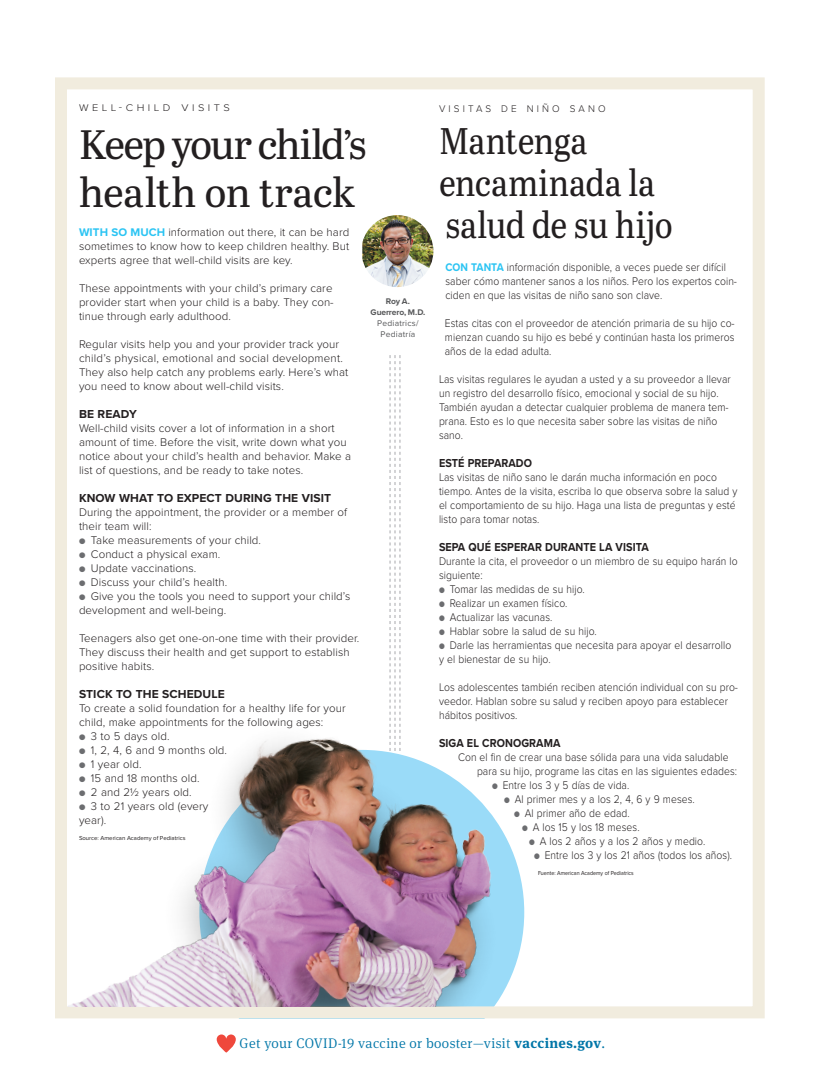
<style>
.page{position:relative;width:819px;height:1080px;background:#fff}
.page>*{position:absolute;margin:0;border:0;box-sizing:border-box;transform-origin:0 0}
._1_Head__size_can_va{font:41px/48px "Abril Text";letter-spacing:-.025em;color:#231f20}
._1_SP_Head{font:37px/42px "Abril Text";letter-spacing:-.005em;color:#231f20;scale:.9 1}
._1_Blurb{font:300 14px "Meta Serif Pro";letter-spacing:.025em;color:#0076a8}
._1_SP_body_breaker{font:700 12px "Proxima Nova";letter-spacing:.01em;color:#231f20;scale:.9 1}
._1_body_breaker__col{font:700 12px "Proxima Nova";letter-spacing:.01em;color:#231f20}
._1_SP_BODY{font:300 11.5px/14px "Proxima Nova";letter-spacing:.01em;color:#231f20;scale:.9 1}
._1_BODY{font:300 11.5px/14px "Proxima Nova";letter-spacing:.01em;color:#231f20}
._1_SP_BODY_after_bre{font:300 11.5px/14px "Proxima Nova";letter-spacing:.01em;color:#231f20;scale:.9 1}
._1_BODY_after_breake{font:300 11.5px/14px "Proxima Nova";letter-spacing:.01em;color:#231f20}
._1_SP_BODY-2{font:300 11.5px/14px "Proxima Nova";letter-spacing:.01em;color:#231f20}
._1_SP_BODY_1st__colo{font:300 11.5px/14px "Proxima Nova";letter-spacing:.01em;color:#231f20;scale:.9 1}
._1_BODY_1st__color_c{font:300 11.5px/14px "Proxima Nova";letter-spacing:.01em;color:#231f20;text-align:justify}
._1_SP_Kicker__color{font:300 10px "Proxima Nova";letter-spacing:.32em;color:#231f20}
._1_Kicker__color{font:300 10px "Proxima Nova";letter-spacing:.32em;color:#231f20;scale:1.1 1}
._3_caption{font:8.5px/11px "Proxima Nova";letter-spacing:.03em;color:#57585a;text-align:center}
._3_caption-2{font:700 8.5px/11px "Proxima Nova";letter-spacing:-.015em;color:#57585a;text-align:center}
._3_sourceline{font:6px "Proxima Nova";color:#231f20}
._3_SP_sourceline{font:6px "Proxima Nova";color:#231f20;scale:.9 1}
.s1{font-weight:700;color:#2bc4f3}
.s2{color:#6c6d70}
.s3{font-weight:700}
</style>
<div class="page">
<div style="left:55px;top:77px;width:710px;height:941px;border:12px solid #f1ecde"></div>
<img style="left:68px;top:663px;width:518px;height:344px">
<svg style="left:390px;top:355px;width:11px;height:396px"></svg>
<svg style="left:217px;top:1034px;width:19px;height:19px"></svg>
<img style="left:362px;top:215px;width:71px;height:72px">
<p class="_1_Kicker__color" style="left:79px;top:100px;width:139px">WELL-CHILD VISITS</p>
<p class="_1_Head__size_can_va" style="left:79px;top:119px;width:289px">Keep your child’s health on track</p>
<p class="_1_BODY_1st__color_c" style="left:79px;top:225px;width:272px"><span class="s1">WITH SO MUCH</span> information out there, it can be hard sometimes to know how to keep children healthy. But experts agree that well-child visits are key.</p>
<p class="_1_BODY" style="left:79px;top:281px;width:256px;text-align:justify">These appointments with your child’s primary care provider start when your child is a baby. They con&shy;tinue through early adulthood.</p>
<p class="_1_BODY" style="left:79px;top:337px;width:271px">Regular visits help you and your provider track your child’s physical, emotional and social development.<br>They also help catch any problems early. Here’s what you need to know about well-child visits.</p>
<p class="_1_body_breaker__col" style="left:79px;top:405px;width:59px">BE READY</p>
<p class="_1_BODY_after_breake" style="left:79px;top:421px;width:274px">Well-child visits cover a lot of information in a short amount of time. Before the visit, write down what you notice about your child’s health and behavior. Make a list of questions, and be ready to take notes.</p>
<p class="_1_body_breaker__col" style="left:79px;top:489px;width:254px">KNOW WHAT TO EXPECT DURING THE VISIT</p>
<p class="_1_BODY_after_breake" style="left:79px;top:505px;width:270px">During the appointment, the provider or a member of their team will:</p>
<p class="_1_SP_BODY-2" style="left:79px;top:533px;width:184px"><span class="s2">●</span> Take measurements of your child.</p>
<p class="_1_SP_BODY-2" style="left:79px;top:547px;width:143px"><span class="s2">●</span> Conduct a physical exam.</p>
<p class="_1_SP_BODY-2" style="left:79px;top:561px;width:119px"><span class="s2">●</span> Update vaccinations.</p>
<p class="_1_SP_BODY-2" style="left:79px;top:575px;width:150px"><span class="s2">●</span> Discuss your child’s health.</p>
<p class="_1_SP_BODY-2" style="left:79px;top:589px;width:273px"><span class="s2">●</span> Give you the tools you need to support your child’s development and well-being.</p>
<p class="_1_BODY" style="left:79px;top:631px;width:282px">Teenagers also get one-on-one time with their provider.<br>They discuss their health and get support to establish positive habits.</p>
<p class="_1_body_breaker__col" style="left:79px;top:685px;width:147px">STICK TO THE SCHEDULE</p>
<p class="_1_BODY_after_breake" style="left:79px;top:701px;width:268px">To create a solid foundation for a healthy life for your child, make appointments for the following ages:</p>
<p class="_1_SP_BODY-2" style="left:79px;top:729px;width:92px"><span class="s2">●</span> 3 to 5 days old.</p>
<p class="_1_SP_BODY-2" style="left:79px;top:743px;width:150px"><span class="s2">●</span> 1, 2, 4, 6 and 9 months old.</p>
<p class="_1_SP_BODY-2" style="left:79px;top:757px;width:64px"><span class="s2">●</span> 1 year old.</p>
<p class="_1_SP_BODY-2" style="left:79px;top:771px;width:122px"><span class="s2">●</span> 15 and 18 months old.</p>
<p class="_1_SP_BODY-2" style="left:79px;top:785px;width:114px"><span class="s2">●</span> 2 and 2½ years old.</p>
<p class="_1_SP_BODY-2" style="left:79px;top:799px;width:131px"><span class="s2">●</span> 3 to 21 years old (every year).</p>
<h6 class="_3_sourceline" style="left:79px;top:834px;width:108px">Source: American Academy of Pediatrics</h6>
<p class="_3_caption-2" style="left:371px;top:296px;width:56px">Roy A.<br>Guerrero, M.D.</p>
<p class="_3_caption" style="left:377px;top:318px;width:43px">Pediatrics/<br>Pediatría</p>
<p class="_1_SP_Kicker__color" style="left:439px;top:101px;width:168px">VISITAS DE NIÑO SANO</p>
<p class="_1_SP_Head" style="left:439px;top:118px;width:261px">Mantenga encaminada la salud de su hijo</p>
<p class="_1_SP_BODY_1st__colo" style="left:445px;top:260px;width:326px"><span class="s1">CON TANTA</span> información disponible, a veces puede ser difícil saber cómo mantener sanos a los niños. Pero los expertos coin&shy;ciden en que las visitas de niño sano son clave.</p>
<p class="_1_SP_BODY" style="left:445px;top:316px;width:324px;text-align:justify">Estas citas con el proveedor de atención primaria de su hijo co&shy;mienzan cuando su hijo es bebé y continúan hasta los primeros años de la edad adulta.</p>
<p class="_1_SP_BODY" style="left:439px;top:372px;width:326px">Las visitas regulares le ayudan a usted y a su proveedor a llevar un registro del desarrollo físico, emocional y social de su hijo.<br>También ayudan a detectar cualquier problema de manera tem&shy;prana. Esto es lo que necesita saber sobre las visitas de niño sano.</p>
<p class="_1_SP_body_breaker" style="left:439px;top:454px;width:105px">ESTÉ PREPARADO</p>
<p class="_1_SP_BODY_after_bre" style="left:439px;top:470px;width:333px">Las visitas de niño sano le darán mucha información en poco tiempo. Antes de la visita, escriba lo que observa sobre la salud y el comportamiento de su hijo. Haga una lista de preguntas y esté listo para tomar notas.</p>
<p class="_1_SP_body_breaker" style="left:439px;top:538px;width:235px">SEPA QUÉ ESPERAR DURANTE LA VISITA</p>
<p class="_1_SP_BODY_after_bre" style="left:439px;top:554px;width:333px">Durante la cita, el proveedor o un miembro de su equipo harán lo siguiente:</p>
<p class="_1_SP_BODY" style="left:439px;top:582px;width:164px"><span class="s2">●</span> Tomar las medidas de su hijo.</p>
<p class="_1_SP_BODY" style="left:439px;top:596px;width:144px"><span class="s2">●</span> Realizar un examen físico.</p>
<p class="_1_SP_BODY" style="left:439px;top:610px;width:128px"><span class="s2">●</span> Actualizar las vacunas.</p>
<p class="_1_SP_BODY" style="left:439px;top:624px;width:177px"><span class="s2">●</span> Hablar sobre la salud de su hijo.</p>
<p class="_1_SP_BODY" style="left:439px;top:638px;width:326px"><span class="s2">●</span> Darle las herramientas que necesita para apoyar el desarrollo y el bienestar de su hijo.</p>
<p class="_1_SP_BODY" style="left:439px;top:680px;width:334px">Los adolescentes también reciben atención individual con su pro&shy;veedor. Hablan sobre su salud y reciben apoyo para establecer hábitos positivos.</p>
<p class="_1_SP_body_breaker" style="left:439px;top:734px;width:136px">SIGA EL CRONOGRAMA</p>
<p class="_1_SP_BODY_after_bre" style="left:477px;top:750px;width:291px;text-indent:-19px">Con el fin de crear una base sólida para una vida saludable para su hijo, programe las citas en las siguientes edades:</p>
<p class="_1_SP_BODY" style="left:492px;top:778px;width:154px"><span class="s2">●</span> Entre los 3 y 5 días de vida.</p>
<p class="_1_SP_BODY" style="left:504px;top:792px;width:214px"><span class="s2">●</span> Al primer mes y a los 2, 4, 6 y 9 meses.</p>
<p class="_1_SP_BODY" style="left:514px;top:806px;width:130px"><span class="s2">●</span> Al primer año de edad.</p>
<p class="_1_SP_BODY" style="left:522px;top:820px;width:132px"><span class="s2">●</span> A los 15 y los 18 meses.</p>
<p class="_1_SP_BODY" style="left:529px;top:834px;width:198px"><span class="s2">●</span> A los 2 años y a los 2 años y medio.</p>
<p class="_1_SP_BODY" style="left:534px;top:848px;width:222px"><span class="s2">●</span> Entre los 3 y los 21 años (todos los años).</p>
<h6 class="_3_SP_sourceline" style="left:538px;top:869px;width:108px">Fuente: American Academy of Pediatrics</h6>
<p class="_1_Blurb" style="left:240px;top:1033px;width:367px">Get your COVID-19 vaccine or booster—visit <span class="s3">vaccines.gov</span>.</p>
</div>
